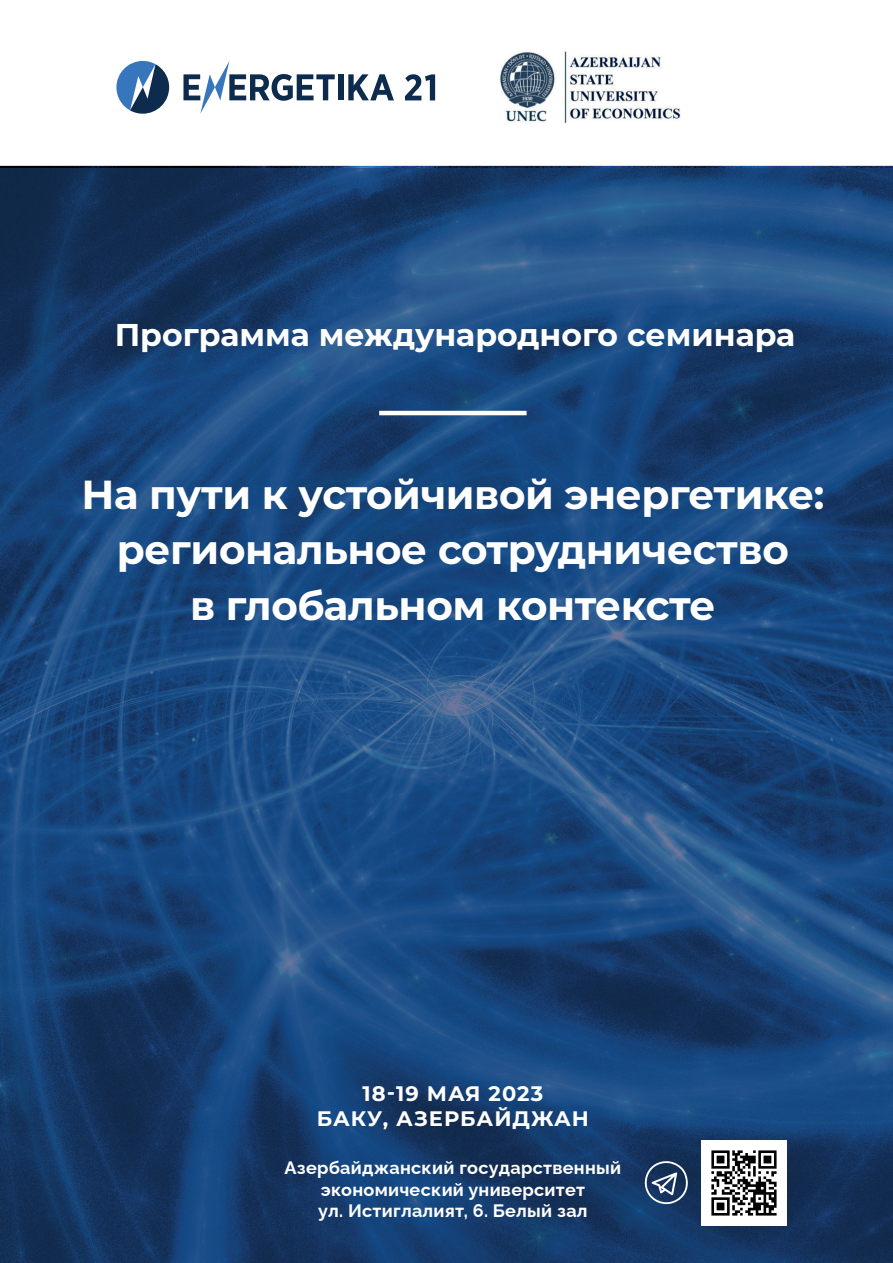
<style>
.page{position:relative;width:893px;height:1263px;background:#fff}
.page>*{position:absolute;margin:0;border:0;box-sizing:border-box;transform-origin:0 0}
.t1{font:700 40.5px/55.5px "Montserrat";letter-spacing:-.01em;color:#fff;text-align:center}
.t2{font:700 31.5px "Montserrat";color:#fff}
.t3{font:700 21px/25.2px "Montserrat";letter-spacing:.05em;color:#fff;text-align:center}
.t4{font:700 18px/21.6px "Raleway";letter-spacing:.015em;color:#fff;text-align:center}
</style>
<div class="page">
<img style="left:0;top:168px;width:893px;height:1095px">
<hr style="left:379px;top:411px;width:148px;height:4px;background:#fff">
<div style="left:339px;top:74px;width:5px;height:26px;background:#0d2b4c"></div>
<svg style="left:348px;top:74px;width:46px;height:26px"></svg>
<svg style="left:183px;top:61px;width:152px;height:53px"></svg>
<svg style="left:405px;top:74px;width:30px;height:26px"></svg>
<svg style="left:116px;top:61px;width:53px;height:53px"></svg>
<img style="left:500px;top:51px;width:180px;height:73px">
<img style="left:702px;top:1140px;width:85px;height:85px">
<svg style="left:645px;top:1161px;width:43px;height:43px;background:#4a6080"></svg>
<h2 class="t2" style="left:115px;top:314px;width:682px">Программа международного семинара</h2>
<h1 class="t1" style="left:81px;top:465px;width:744px">На пути к устойчивой энергетике: региональное сотрудничество<br>в глобальном контексте</h1>
<p class="t3" style="left:317px;top:1080px;width:274px">18-19 МАЯ 2023<br>БАКУ, АЗЕРБАЙДЖАН</p>
<p class="t4" style="left:285px;top:1155px;width:338px">Азербайджанский государственный экономический университет<br>ул. Истиглалият, 6. Белый зал</p>
</div>
